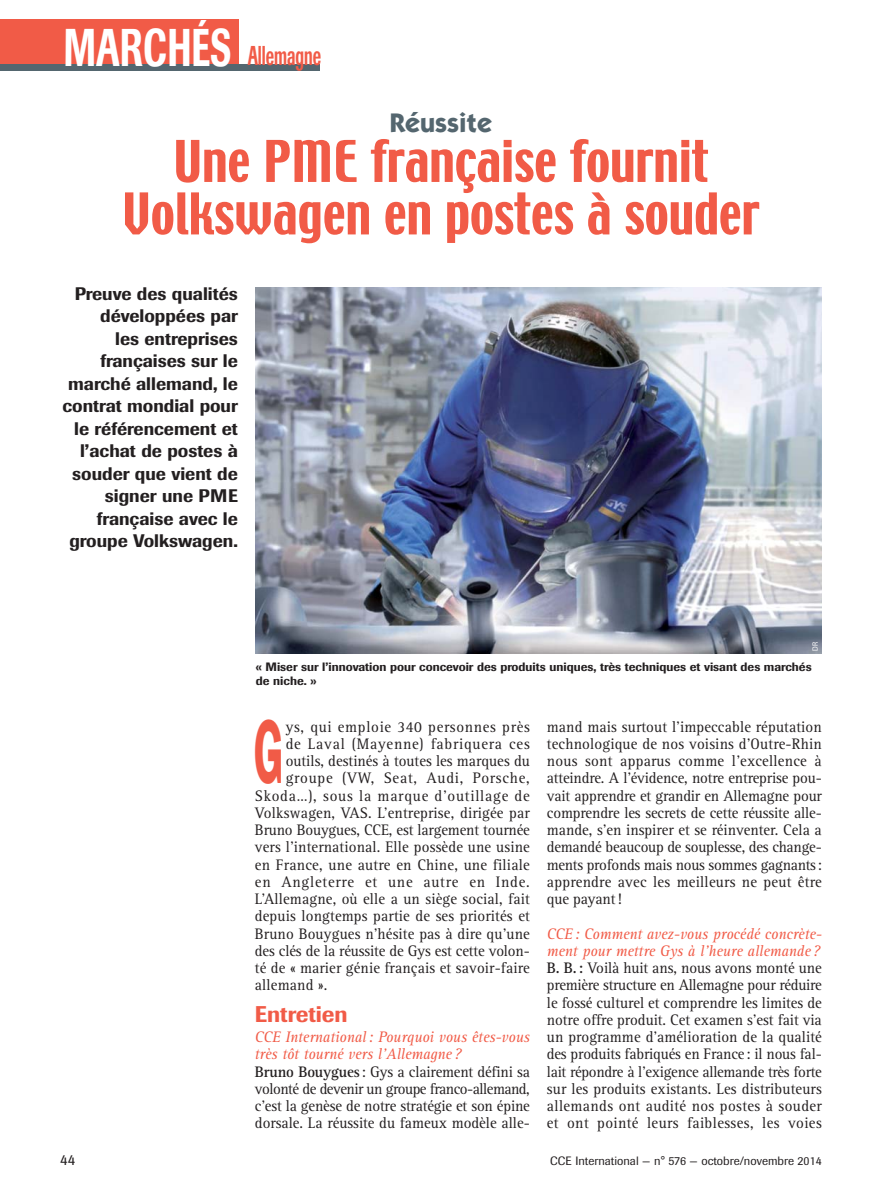
<style>
.page{position:relative;width:878px;height:1195px;background:#fff}
.page>*{position:absolute;margin:0;border:0;box-sizing:border-box;transform-origin:0 0}
.t1{font:600 91.35px "Franklin Gothic";color:#f15b47;scale:.5 1}
.t2{font:500 52.5px "Imago";color:#fff;scale:.65 1}
.t3{font:51px/52.5px "Techno";color:#f15b47;text-align:center}
.t4{font:500 27px "Imago";color:#f15b47;scale:.55 1}
.t5{font:700 27px "Itc Kabel";color:#54666f}
.t6{font:500 22.5px "Imago";color:#f15b47}
.t7{font:500 18px/22.5px "Imago";color:#231f20;text-align:right}
.t8{font:15.75px/17.2px "Rotis Serif";letter-spacing:.01em;color:#231f20;text-align:justify;scale:.95 1}
.t9{font:15.75px/17.2px "Rotis Serif";letter-spacing:-.01em;color:#231f20;scale:.95 1}
.t10{font:15.75px "Rotis Serif";letter-spacing:.05em;color:#231f20;scale:.95 1}
.t11{font:15.75px "Rotis Serif";letter-spacing:.045em;color:#231f20;scale:.95 1}
.t12{font:15px "Imago";color:#231f20}
.t13{font:500 12px/13.5px "Imago";color:#231f20}
.t14{font:12px "Imago";color:#231f20}
.t15{font:7.5px "Imago";color:#fff;scale:.9 1}
.s1{font-style:italic;color:#f15b47}
.s2{font-weight:700}
</style>
<div class="page">
<div style="left:0;top:19px;width:239px;height:51px;background:#f15b47"></div>
<div style="left:0;top:65px;width:320px;height:6px;background:#54666f"></div>
<img style="left:256px;top:287px;width:565px;height:367px">
<h2 class="t2" style="left:64px;top:29px;width:260px">MARCHÉS</h2>
<h3 class="t4" style="left:248px;top:46px;width:135px">Allemagne</h3>
<h3 class="t5" style="left:390px;top:113px;width:104px">Réussite</h3>
<h3 class="t3" style="left:122px;top:139px;width:638px">Une PME française fournit<br>Volkswagen en postes à souder</h3>
<p class="t7" style="left:63px;top:284px;width:177px">Preuve des qualités développées par<br>les entreprises françaises sur le marché allemand, le contrat mondial pour le référencement et l’achat de postes à souder que vient de signer une PME française avec le groupe Volkswagen.</p>
<p class="t15" style="left:812px;top:651px;width:11px;rotate:-90deg">DR</p>
<p class="t13" style="left:256px;top:661px;width:557px">« Miser sur l’innovation pour concevoir des produits uniques, très techniques et visant des marchés de niche. »</p>
<h1 class="t1" style="left:254px;top:721px;width:62px">G</h1>
<p class="t11" style="left:286px;top:720px;width:258px">ys, qui emploie 340 personnes près</p>
<p class="t10" style="left:286px;top:738px;width:258px">de Laval (Mayenne) fabriquera ces</p>
<p class="t8" style="left:286px;top:753px;width:258px">outils, destinés à toutes les marques du</p>
<p class="t10" style="left:286px;top:772px;width:258px">groupe (VW, Seat, Audi, Porsche,</p>
<p class="t10" style="left:255px;top:789px;width:291px">Skoda…), sous la marque d’outillage de</p>
<p class="t8" style="left:255px;top:805px;width:291px">Volkswagen, VAS. L’entreprise, dirigée par</p>
<p class="t9" style="left:255px;top:822px;width:291px">Bruno Bouygues, CCE, est largement tournée</p>
<p class="t8" style="left:255px;top:840px;width:291px">vers l’international. Elle possède une usine</p>
<p class="t8" style="left:255px;top:857px;width:291px">en France, une autre en Chine, une filiale</p>
<p class="t10" style="left:255px;top:876px;width:291px">en Angleterre et une autre en Inde.</p>
<p class="t8" style="left:255px;top:891px;width:291px">L’Allemagne, où elle a un siège social, fait</p>
<p class="t8" style="left:255px;top:909px;width:291px">depuis longtemps partie de ses priorités et</p>
<p class="t8" style="left:255px;top:926px;width:291px">Bruno Bouygues n’hésite pas à dire qu’une</p>
<p class="t9" style="left:255px;top:943px;width:291px">des clés de la réussite de Gys est cette volon-</p>
<p class="t8" style="left:255px;top:960px;width:291px">té de « marier génie français et savoir-faire</p>
<p class="t8" style="left:255px;top:978px;width:78px">allemand ».</p>
<h3 class="t6" style="left:255px;top:1006px;width:94px">Entretien</h3>
<p class="t9" style="left:255px;top:1029px;width:291px"><span class="s1">CCE International: Pourquoi vous êtes-vous très tôt tourné vers l'Allemagne?<br></span><span class="s2">Bruno Bouygues</span> : Gys a clairement défini sa volonté de devenir un groupe franco-allemand, c'est la genèse de notre stratégie et son épine dorsale. La réussite du fameux modèle alle-</p>
<p class="t8" style="left:547px;top:719px;width:291px">mand mais surtout l'impeccable réputation technologique de nos voisins d'Outre-Rhin nous sont apparus comme l'excellence à atteindre. A l'évidence, notre entreprise pou&shy;vait apprendre et grandir en Allemagne pour comprendre les secrets de cette réussite alle&shy;mande, s'en inspirer et se réinventer. Cela a demandé beaucoup de souplesse, des change&shy;ments profonds mais nous sommes gagnants: apprendre avec les meilleurs ne peut être que payant!</p>
<p class="t8" style="left:547px;top:926px;width:291px"><span class="s1">CCE: Comment avez-vous procédé concrète&shy;ment pour mettre Gys à l'heure allemande ?<br></span><span class="s2">B. B.:</span> Voilà huit ans, nous avons monté une première structure en Allemagne pour réduire le fossé culturel et comprendre les limites de notre offre produit. Cet examen s'est fait via un programme d'amélioration de la qualité des produits fabriqués en France: il nous fal&shy;lait répondre à l'exigence allemande très forte sur les produits existants. Les distributeurs allemands ont audité nos postes à souder et ont pointé leurs faiblesses, les voies</p>
<p class="t12" style="left:60px;top:1154px;width:16px">44</p>
<p class="t14" style="left:550px;top:1156px;width:273px">CCE International — n° 576 — octobre/novembre 2014</p>
</div>
